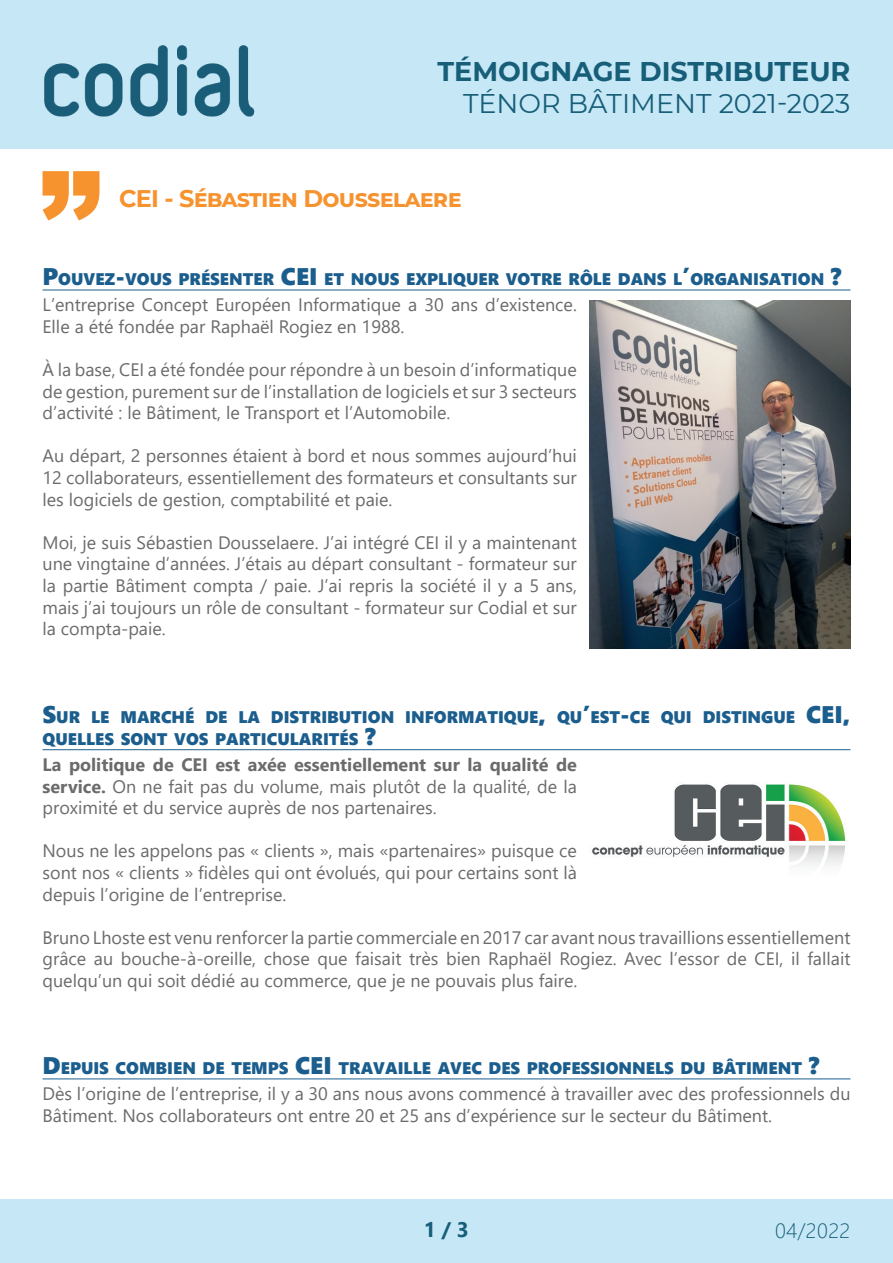
<style>
.page{position:relative;width:893px;height:1263px;background:#fff}
.page>*{position:absolute;margin:0;border:0;box-sizing:border-box;transform-origin:0 0}
.t1{font:700 27px "Montserrat";color:#175e78}
.t2{font:27px "Montserrat";color:#175e78}
.t3{font:700 24px "Montserrat";letter-spacing:-.03em;color:#f6932f}
.t4{font:300 21px "Segoe UI";letter-spacing:.02em;color:#175e78}
.t5{font:700 21px "Segoe UI";color:#175e78}
.t6{font:18px/21.6px "Segoe UI";color:#6c6b6c;text-align:justify}
.t7{font:16.8px/22.5px "Segoe UI Black";color:#1b5e8d}
.s1{font-size:24px}
.s2{font-weight:700}
</style>
<div class="page">
<div style="left:0;top:1199px;width:893px;height:64px;background:#c6e8f6"></div>
<div style="left:0;top:0;width:893px;height:149px;background:#c6e8f6"></div>
<svg style="left:43px;top:171px;width:56px;height:49px"></svg>
<img style="left:44px;top:45px;width:211px;height:72px">
<hr style="left:43px;top:290px;width:807px;height:1px;background:#1b5e8d">
<hr style="left:43px;top:749px;width:807px;height:1px;background:#1b5e8d">
<hr style="left:43px;top:1078px;width:807px;height:1px;background:#1b5e8d">
<img style="left:590px;top:300px;width:260px;height:348px">
<img style="left:592px;top:784px;width:254px;height:82px">
<h1 class="t1" style="left:438px;top:52px;width:414px">TÉMOIGNAGE DISTRIBUTEUR</h1>
<h1 class="t2" style="left:463px;top:85px;width:389px">TÉNOR BÂTIMENT 2021-2023</h1>
<h2 class="t3" style="left:119px;top:181px;width:344px">CEI - Sébastien Dousselaere</h2>
<p class="t7" style="left:43px;top:267px;width:800px"><span class="s1">P</span>OUVEZ<span class="s1">-</span>VOUS PRÉSENTER <span class="s1">CEI</span> ET NOUS EXPLIQUER VOTRE RÔLE DANS L<span class="s1">’</span>ORGANISATION <span class="s1">?</span></p>
<p class="t6" style="left:43px;top:292px;width:536px">L’entreprise Concept Européen Informatique a 30 ans d’existence.<br>Elle a été fondée par Raphaël Rogiez en 1988.</p>
<p class="t6" style="left:43px;top:357px;width:536px">À la base, CEI a été fondée pour répondre à un besoin d’informatique de gestion, purement sur de l’installation de logiciels et sur 3 secteurs d’activité : le Bâtiment, le Transport et l’Automobile.</p>
<p class="t6" style="left:43px;top:444px;width:536px">Au départ, 2 personnes étaient à bord et nous sommes aujourd’hui 12 collaborateurs, essentiellement des formateurs et consultants sur les logiciels de gestion, comptabilité et paie.</p>
<p class="t6" style="left:43px;top:530px;width:536px">Moi, je suis Sébastien Dousselaere. J’ai intégré CEI il y a maintenant une vingtaine d’années. J’étais au départ consultant - formateur sur la partie Bâtiment compta / paie. J’ai repris la société il y a 5 ans, mais j’ai toujours un rôle de consultant - formateur sur Codial et sur la compta-paie.</p>
<p class="t7" style="left:43px;top:704px;width:809px"><span class="s1">S</span>UR LE MARCHÉ DE LA DISTRIBUTION INFORMATIQUE<span class="s1">,</span> QU<span class="s1">’</span>EST<span class="s1">-</span>CE QUI DISTINGUE <span class="s1">CEI,<br></span>QUELLES SONT VOS PARTICULARITÉS <span class="s1">?</span></p>
<p class="t6" style="left:43px;top:752px;width:536px"><span class="s2">La politique de CEI est axée essentiellement sur la qualité de service.</span> On ne fait pas du volume, mais plutôt de la qualité, de la proximité et du service auprès de nos partenaires.</p>
<p class="t6" style="left:43px;top:838px;width:536px">Nous ne les appelons pas « clients », mais «partenaires» puisque ce sont nos « clients » fidèles qui ont évolués, qui pour certains sont là depuis l’origine de l’entreprise.</p>
<p class="t6" style="left:43px;top:925px;width:809px">Bruno Lhoste est venu renforcer la partie commerciale en 2017 car avant nous travaillions essentiellement grâce au bouche-à-oreille, chose que faisait très bien Raphaël Rogiez. Avec l’essor de CEI, il fallait quelqu’un qui soit dédié au commerce, que je ne pouvais plus faire.</p>
<p class="t7" style="left:43px;top:1056px;width:778px"><span class="s1">D</span>EPUIS COMBIEN DE TEMPS <span class="s1">CEI</span> TRAVAILLE AVEC DES PROFESSIONNELS DU BÂTIMENT <span class="s1">?</span></p>
<p class="t6" style="left:43px;top:1081px;width:809px">Dès l’origine de l’entreprise, il y a 30 ans nous avons commencé à travailler avec des professionnels du<br>Bâtiment. Nos collaborateurs ont entre 20 et 25 ans d’expérience sur le secteur du Bâtiment.</p>
<p class="t5" style="left:424px;top:1210px;width:47px">1 / 3</p>
<p class="t4" style="left:775px;top:1210px;width:77px">04/2022</p>
</div>
